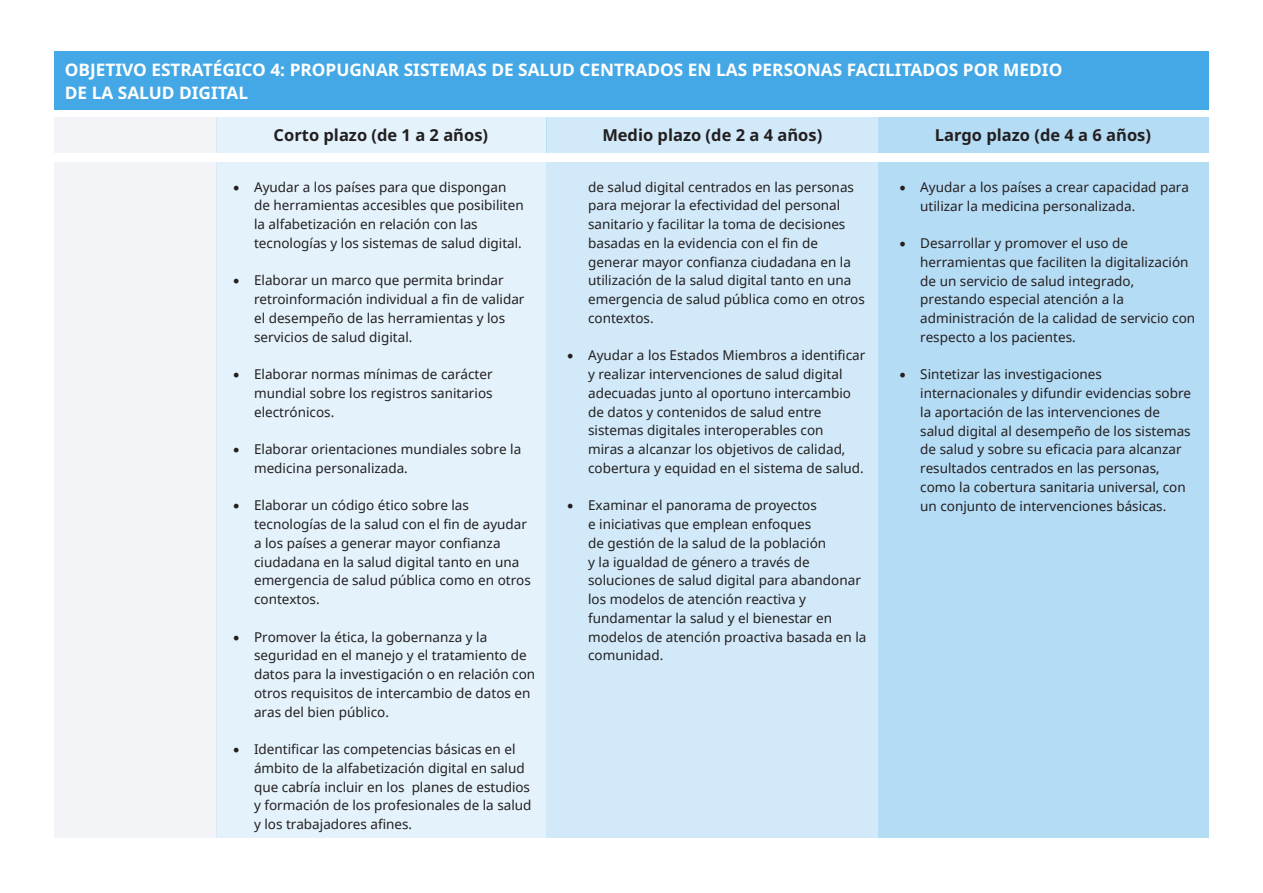
<style>
.page{position:relative;width:1263px;height:893px;background:#fff}
.page>*{position:absolute;margin:0;border:0;box-sizing:border-box;transform-origin:0 0}
.t1{font:700 17.25px "Noto Sans";color:#fff}
.t2{font:700 16.5px "Noto Sans";color:#231f20}
.t3{font:13.5px/18.8px "Noto Sans";color:#231f20}
.s1{font-family:"Minion Pro";font-size:18px}
</style>
<div class="page">
<div style="left:216px;top:162px;width:330px;height:675px;background:#e3f2fb"></div>
<div style="left:546px;top:162px;width:332px;height:675px;background:#d1e9f8"></div>
<div style="left:878px;top:162px;width:331px;height:675px;background:#b5dcf5"></div>
<div style="left:54px;top:162px;width:162px;height:675px;background:#f2f4f7"></div>
<div style="left:54px;top:117px;width:162px;height:35px;background:#f2f4f7"></div>
<div style="left:546px;top:117px;width:332px;height:35px;background:#d1e9f8"></div>
<div style="left:216px;top:117px;width:330px;height:35px;background:#e3f2fb"></div>
<div style="left:878px;top:117px;width:331px;height:35px;background:#b5dcf5"></div>
<div style="left:54px;top:52px;width:1155px;height:58px;background:#45a8e6"></div>
<p class="t1" style="left:65px;top:58px;width:999px">OBJETIVO ESTRATÉGICO 4: PROPUGNAR SISTEMAS DE SALUD CENTRADOS EN LAS PERSONAS FACILITADOS POR MEDIO</p>
<p class="t1" style="left:65px;top:81px;width:185px">DE LA SALUD DIGITAL</p>
<p class="t2" style="left:274px;top:124px;width:216px">Corto plazo (de 1 a 2 años)</p>
<p class="t2" style="left:602px;top:124px;width:221px">Medio plazo (de 2 a 4 años)</p>
<p class="t2" style="left:935px;top:124px;width:218px">Largo plazo (de 4 a 6 años)</p>
<p class="t3" style="left:254px;top:178px;width:271px;text-indent:-21px"><span class="s1">•</span> Ayudar a los países para que dispongan de herramientas accesibles que posibiliten la alfabetización en relación con las tecnologías y los sistemas de salud digital.</p>
<p class="t3" style="left:254px;top:272px;width:272px;text-indent:-21px"><span class="s1">•</span> Elaborar un marco que permita brindar retroinformación individual a fin de validar el desempeño de las herramientas y los servicios de salud digital.</p>
<p class="t3" style="left:254px;top:365px;width:240px;text-align:justify;text-indent:-21px"><span class="s1">•</span> Elaborar normas mínimas de carácter mundial sobre los registros sanitarios electrónicos.</p>
<p class="t3" style="left:254px;top:440px;width:269px;text-indent:-21px"><span class="s1">•</span> Elaborar orientaciones mundiales sobre la medicina personalizada.</p>
<p class="t3" style="left:254px;top:497px;width:278px;text-indent:-21px"><span class="s1">•</span> Elaborar un código ético sobre las tecnologías de la salud con el fin de ayudar a los países a generar mayor confianza ciudadana en la salud digital tanto en una emergencia de salud pública como en otros contextos.</p>
<p class="t3" style="left:254px;top:628px;width:283px;text-indent:-21px"><span class="s1">•</span> Promover la ética, la gobernanza y la seguridad en el manejo y el tratamiento de datos para la investigación o en relación con otros requisitos de intercambio de datos en aras del bien público.</p>
<p class="t3" style="left:254px;top:740px;width:279px;text-indent:-21px"><span class="s1">•</span> Identificar las competencias básicas en el ámbito de la alfabetización digital en salud que cabría incluir en los planes de estudios y formación de los profesionales de la salud y los trabajadores afines.</p>
<p class="t3" style="left:588px;top:178px;width:278px">de salud digital centrados en las personas para mejorar la efectividad del personal sanitario y facilitar la toma de decisiones basadas en la evidencia con el fin de generar mayor confianza ciudadana en la utilización de la salud digital tanto en una emergencia de salud pública como en otros contextos.</p>
<p class="t3" style="left:588px;top:347px;width:279px;text-indent:-21px"><span class="s1">•</span> Ayudar a los Estados Miembros a identificar y realizar intervenciones de salud digital adecuadas junto al oportuno intercambio de datos y contenidos de salud entre sistemas digitales interoperables con<br>miras a alcanzar los objetivos de calidad, cobertura y equidad en el sistema de salud.</p>
<p class="t3" style="left:588px;top:497px;width:280px;text-indent:-21px"><span class="s1">•</span> Examinar el panorama de proyectos<br>e iniciativas que emplean enfoques<br>de gestión de la salud de la población<br>y la igualdad de género a través de soluciones de salud digital para abandonar los modelos de atención reactiva y fundamentar la salud y el bienestar en modelos de atención proactiva basada en la comunidad.</p>
<p class="t3" style="left:920px;top:178px;width:270px;text-indent:-21px"><span class="s1">•</span> Ayudar a los países a crear capacidad para utilizar la medicina personalizada.</p>
<p class="t3" style="left:920px;top:234px;width:276px;text-indent:-21px"><span class="s1">•</span> Desarrollar y promover el uso de herramientas que faciliten la digitalización de un servicio de salud integrado, prestando especial atención a la administración de la calidad de servicio con respecto a los pacientes.</p>
<p class="t3" style="left:920px;top:366px;width:272px;text-indent:-21px"><span class="s1">•</span> Sintetizar las investigaciones internacionales y difundir evidencias sobre la aportación de las intervenciones de salud digital al desempeño de los sistemas de salud y sobre su eficacia para alcanzar resultados centrados en las personas, como la cobertura sanitaria universal, con un conjunto de intervenciones básicas.</p>
</div>
